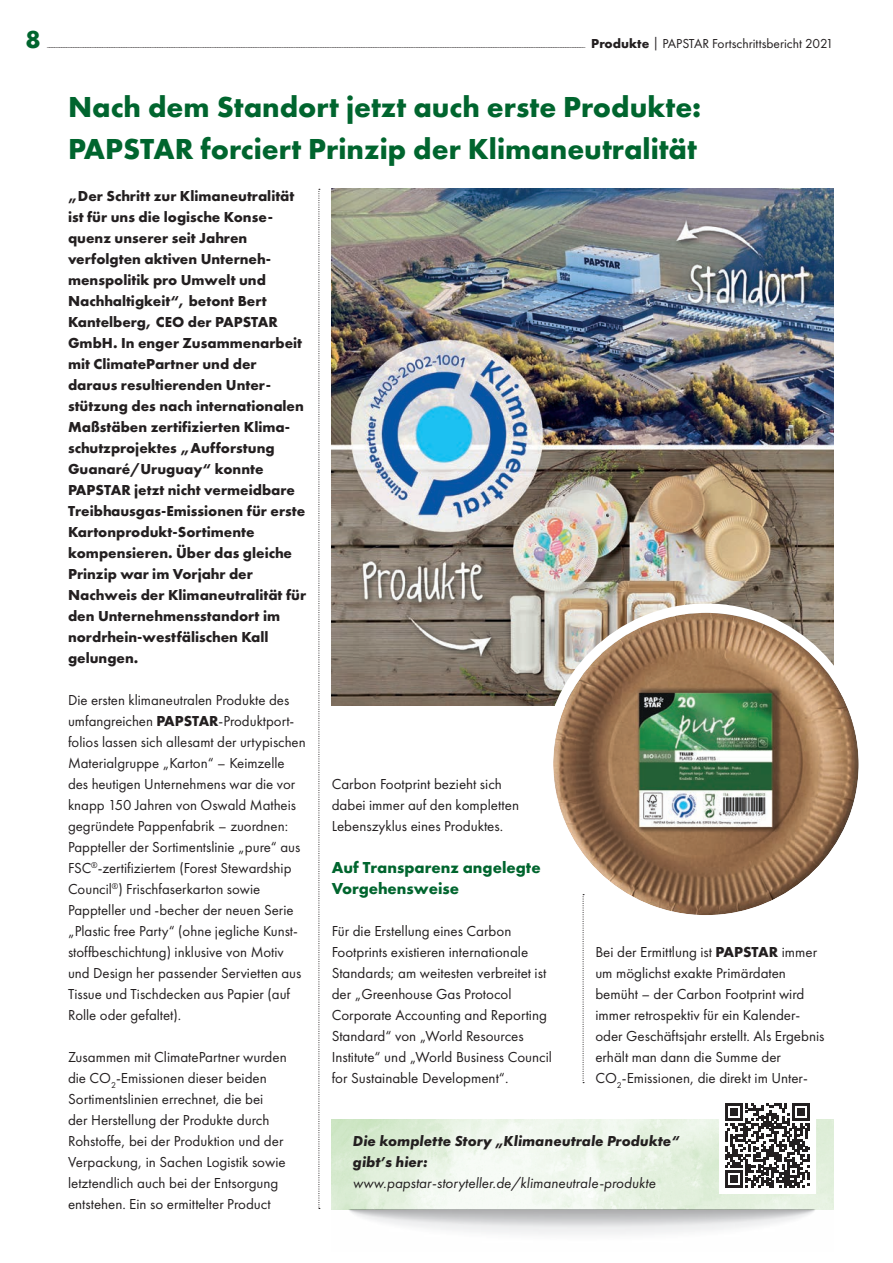
<style>
.page{position:relative;width:893px;height:1263px;background:#fff}
.page>*{position:absolute;margin:0;border:0;box-sizing:border-box;transform-origin:0 0}
.t1{font:700 30px/42px "Futura PT";color:#00652e}
.t2{font:700 25.5px "Futura PT";color:#00652e}
.t3{font:700 16.5px/21px "Futura PT";color:#00652e}
.t4{font:15px/21px "Futura PT";color:#231f20}
.t5{font:700 15px/21px "Futura PT";color:#231f20}
.t6{font:italic 700 15px/21px "Futura PT";color:#231f20}
.t7{font:italic 15px "Futura PT";color:#231f20}
.t8{font:13.5px "Futura PT";color:#231f20}
.t9{font:6px "Futura PT";color:#231f20}
.s1{font-weight:700}
</style>
<div class="page">
<img style="left:332px;top:189px;width:501px;height:516px">
<svg style="left:716px;top:1103px;width:103px;height:94px"></svg>
<img style="left:553px;top:613px;width:305px;height:302px">
<div style="left:544px;top:603px;width:324px;height:321px;border:9px solid #fff;border-radius:50%"></div>
<svg style="left:318px;top:189px;width:2px;height:1020px"></svg>
<svg style="left:583px;top:894px;width:1px;height:189px"></svg>
<h2 class="t2" style="left:26px;top:23px;width:17px">8</h2>
<p class="t9" style="left:47px;top:42px;width:540px">________________________________________________________________________________________________________________________________________________________________________________________________________________________________</p>
<p class="t8" style="left:591px;top:36px;width:244px"><span class="s1">Produkte</span> | PAPSTAR Fortschrittsbericht 2021</p>
<h1 class="t1" style="left:68px;top:85px;width:635px">Nach dem Standort jetzt auch erste Produkte:<br>PAPSTAR forciert Prinzip der Klimaneutralität</h1>
<p class="t5" style="left:68px;top:185px;width:240px">„Der Schritt zur Klimaneutralität ist für uns die logische Konse&shy;quenz unserer seit Jahren verfolgten aktiven Unterneh&shy;menspolitik pro Umwelt und<br>Nachhaltigkeit“, betont Bert<br>Kantelberg, CEO der PAPSTAR<br>GmbH. In enger Zusammenarbeit mit ClimatePartner und der daraus resultierenden Unter&shy;stützung des nach internationalen<br>Maßstäben zertifizierten Klima&shy;schutzprojektes „Aufforstung<br>Guanaré/Uruguay“ konnte<br>PAPSTAR jetzt nicht vermeidbare<br>Treibhausgas-Emissionen für erste<br>Kartonprodukt-Sortimente kompensieren. Über das gleiche<br>Prinzip war im Vorjahr der<br>Nachweis der Klimaneutralität für den Unternehmensstandort im nordrhein-westfälischen Kall gelungen.</p>
<p class="t4" style="left:68px;top:689px;width:239px">Die ersten klimaneutralen Produkte des umfangreichen <span class="s1">PAPSTAR</span>-Produktport&shy;folios lassen sich allesamt der urtypischen Materialgruppe „Karton“ – Keimzelle des heutigen Unternehmens war die vor knapp 150 Jahren von Oswald Matheis gegründete Pappenfabrik – zuordnen:<br>Pappteller der Sortimentslinie „pure“ aus FSC<sup>®</sup>-zertifiziertem (Forest Stewardship Council<sup>®</sup>) Frischfaserkarton sowie Pappteller und -becher der neuen Serie „Plastic free Party“ (ohne jegliche Kunst&shy;stoffbeschichtung) inklusive von Motiv und Design her passender Servietten aus Tissue und Tischdecken aus Papier (auf Rolle oder gefaltet).</p>
<p class="t4" style="left:68px;top:1046px;width:220px">Zusammen mit ClimatePartner wurden die CO<sub>2</sub>-Emissionen dieser beiden Sortimentslinien errechnet, die bei<br>der Herstellung der Produkte durch Rohstoffe, bei der Produktion und der Verpackung, in Sachen Logistik sowie letztendlich auch bei der Entsorgung entstehen. Ein so ermittelter Product</p>
<p class="t4" style="left:332px;top:773px;width:189px">Carbon Footprint bezieht sich dabei immer auf den kompletten<br>Lebenszyklus eines Produktes.</p>
<p class="t3" style="left:332px;top:857px;width:211px">Auf Transparenz angelegte<br>Vorgehensweise</p>
<p class="t4" style="left:332px;top:920px;width:222px">Für die Erstellung eines Carbon Footprints existieren internationale Standards; am weitesten verbreitet ist der „Greenhouse Gas Protocol Corporate Accounting and Reporting Standard“ von „World Resources Institute“ und „World Business Council for Sustainable Development“.</p>
<p class="t4" style="left:595px;top:941px;width:231px">Bei der Ermittlung ist <span class="s1">PAPSTAR</span> immer um möglichst exakte Primärdaten bemüht – der Carbon Footprint wird immer retrospektiv für ein Kalender&shy;oder Geschäftsjahr erstellt. Als Ergebnis erhält man dann die Summe der CO<sub>2</sub>-Emissionen, die direkt im Unter-</p>
<p class="t6" style="left:353px;top:1130px;width:328px">Die komplette Story „Klimaneutrale Produkte“ gibt’s hier:</p>
<p class="t7" style="left:353px;top:1174px;width:304px">www.papstar-storyteller.de/klimaneutrale-produkte</p>
</div>
